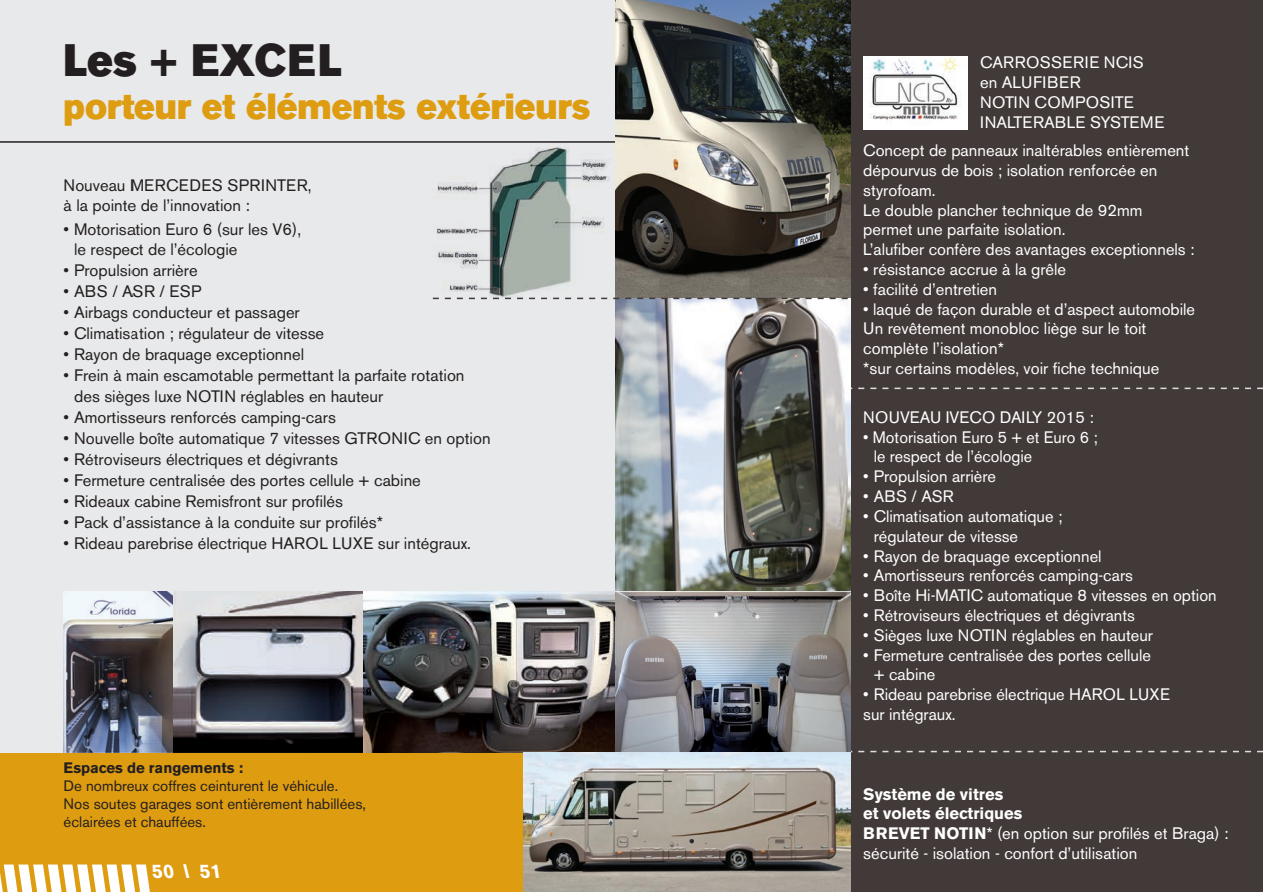
<style>
.page{position:relative;width:1263px;height:892px;background:#e8e9ea}
.page>*{position:absolute;margin:0;border:0;box-sizing:border-box;transform-origin:0 0}
.t1{font:45px "Akzidenz Grotesk BE Super";letter-spacing:.01em;color:#231f20;scale:.95 1}
.t2{font:36px "Akzidenz Grotesk BE Super";color:#de9c11;scale:.95 1}
.t3{font:700 19.5px "Akzidenz Grotesk BE";color:#fff}
.t4{font:16.5px/19.8px "Akzidenz Grotesk BE";color:#fff}
.t5{font:16.5px/19.8px "Akzidenz Grotesk BE";color:#231f20}
.t6{font:16.5px "Akzidenz Grotesk BE";letter-spacing:.02em;color:#231f20}
.t7{font:700 16.5px/19.8px "Akzidenz Grotesk BE";color:#fff}
.t8{font:16.5px/19.8px "Akzidenz Grotesk BE";letter-spacing:.02em;color:#fff}
.t9{font:15px "Akzidenz Grotesk BE";color:#231f20}
.t10{font:700 15px "Akzidenz Grotesk BE";color:#231f20}
.s1{font-style:italic}
.s2{font-weight:700}
</style>
<div class="page">
<div style="left:850px;top:0;width:413px;height:892px;background:#423a38"></div>
<div style="left:0;top:752px;width:850px;height:140px;background:#de9c11"></div>
<img style="left:64px;top:591px;width:786px;height:161px">
<svg style="left:850px;top:387px;width:413px;height:2px"></svg>
<img style="left:616px;top:299px;width:234px;height:298px">
<hr style="left:0;top:141px;width:740px;height:2px;background:#231f20">
<svg style="left:725px;top:750px;width:538px;height:2px"></svg>
<img style="left:524px;top:752px;width:326px;height:140px">
<img style="left:863px;top:56px;width:104px;height:74px">
<img style="left:616px;top:0;width:234px;height:297px">
<img style="left:437px;top:146px;width:173px;height:151px">
<svg style="left:433px;top:297px;width:418px;height:2px"></svg>
<svg style="left:0;top:864px;width:150px;height:28px"></svg>
<p class="t1" style="left:64px;top:34px;width:294px">Les + EXCEL</p>
<p class="t2" style="left:64px;top:86px;width:556px">porteur et éléments extérieurs</p>
<p class="t6" style="left:64px;top:175px;width:249px">Nouveau MERCEDES SPRINTER,</p>
<p class="t5" style="left:64px;top:195px;width:188px">à la pointe de l’innovation :</p>
<p class="t5" style="left:74px;top:219px;width:228px;text-indent:-10px">• Motorisation Euro 6 (sur les V6), le respect de l’écologie</p>
<p class="t5" style="left:64px;top:260px;width:135px">• Propulsion arrière</p>
<p class="t6" style="left:64px;top:281px;width:139px">• ABS / ASR / ESP</p>
<p class="t5" style="left:64px;top:302px;width:238px">• Airbags conducteur et passager</p>
<p class="t5" style="left:64px;top:323px;width:262px">• Climatisation ; régulateur de vitesse</p>
<p class="t5" style="left:64px;top:344px;width:242px">• Rayon de braquage exceptionnel</p>
<p class="t5" style="left:74px;top:364px;width:392px;line-height:21px;text-indent:-10px">• Frein à main escamotable permettant la parfaite rotation des sièges luxe NOTIN réglables en hauteur</p>
<p class="t5" style="left:64px;top:407px;width:274px">• Amortisseurs renforcés camping-cars</p>
<p class="t5" style="left:64px;top:428px;width:428px">• Nouvelle boîte automatique 7 vitesses GTRONIC en option</p>
<p class="t5" style="left:64px;top:449px;width:276px">• Rétroviseurs électriques et dégivrants</p>
<p class="t5" style="left:64px;top:470px;width:359px">• Fermeture centralisée des portes cellule + cabine</p>
<p class="t5" style="left:64px;top:491px;width:281px">• Rideaux cabine Remisfront sur profilés</p>
<p class="t5" style="left:64px;top:512px;width:321px">• Pack d’assistance à la conduite sur profilés*</p>
<p class="t5" style="left:64px;top:533px;width:409px">• Rideau parebrise électrique HAROL LUXE sur intégraux.</p>
<p class="t10" style="left:64px;top:758px;width:181px">Espaces de rangements :</p>
<p class="t9" style="left:64px;top:776px;width:276px">De nombreux coffres ceinturent le véhicule.</p>
<p class="t9" style="left:64px;top:794px;width:304px">Nos soutes garages sont entièrement habillées,</p>
<p class="t9" style="left:64px;top:812px;width:144px">éclairées et chauffées.</p>
<p class="t3" style="left:153px;top:860px;width:74px">50 <span class="s1">\</span> 51</p>
<p class="t8" style="left:980px;top:53px;width:165px">CARROSSERIE NCIS en ALUFIBER</p>
<p class="t4" style="left:980px;top:92px;width:186px">NOTIN COMPOSITE<br>INALTERABLE SYSTEME</p>
<p class="t4" style="left:863px;top:140px;width:327px">Concept de panneaux inaltérables entièrement dépourvus de bois ; isolation renforcée en styrofoam.</p>
<p class="t4" style="left:863px;top:200px;width:281px">Le double plancher technique de 92mm permet une parfaite isolation.</p>
<p class="t4" style="left:863px;top:239px;width:333px">L’alufiber confère des avantages exceptionnels :</p>
<p class="t4" style="left:863px;top:259px;width:204px">• résistance accrue à la grêle</p>
<p class="t4" style="left:863px;top:279px;width:135px">• facilité d’entretien</p>
<p class="t4" style="left:863px;top:299px;width:333px">• laqué de façon durable et d’aspect automobile</p>
<p class="t4" style="left:863px;top:319px;width:284px">Un revêtement monobloc liège sur le toit complète l’isolation*</p>
<p class="t4" style="left:863px;top:358px;width:298px">*sur certains modèles, voir fiche technique</p>
<p class="t4" style="left:863px;top:407px;width:232px">NOUVEAU IVECO DAILY 2015 :</p>
<p class="t4" style="left:874px;top:427px;width:225px;text-indent:-10px">• Motorisation Euro 5 + et Euro 6 ; le respect de l’écologie</p>
<p class="t4" style="left:863px;top:466px;width:134px">• Propulsion arrière</p>
<p class="t4" style="left:863px;top:486px;width:92px">• ABS / ASR</p>
<p class="t4" style="left:874px;top:506px;width:190px;text-indent:-11px">• Climatisation automatique ; régulateur de vitesse</p>
<p class="t4" style="left:863px;top:546px;width:240px">• Rayon de braquage exceptionnel</p>
<p class="t4" style="left:863px;top:565px;width:271px">• Amortisseurs renforcés camping-cars</p>
<p class="t4" style="left:863px;top:585px;width:355px">• Boîte Hi-MATIC automatique 8 vitesses en option</p>
<p class="t4" style="left:863px;top:605px;width:273px">• Rétroviseurs électriques et dégivrants</p>
<p class="t4" style="left:863px;top:625px;width:291px">• Sièges luxe NOTIN réglables en hauteur</p>
<p class="t4" style="left:874px;top:645px;width:279px;text-indent:-11px">• Fermeture centralisée des portes cellule + cabine</p>
<p class="t4" style="left:863px;top:684px;width:308px">• Rideau parebrise électrique HAROL LUXE sur intégraux.</p>
<p class="t7" style="left:863px;top:784px;width:161px">Système de vitres et volets électriques</p>
<p class="t4" style="left:863px;top:823px;width:367px"><span class="s2">BREVET NOTIN</span>* (en option sur profilés et Braga) :</p>
<p class="t4" style="left:863px;top:843px;width:276px">sécurité - isolation - confort d’utilisation</p>
</div>
